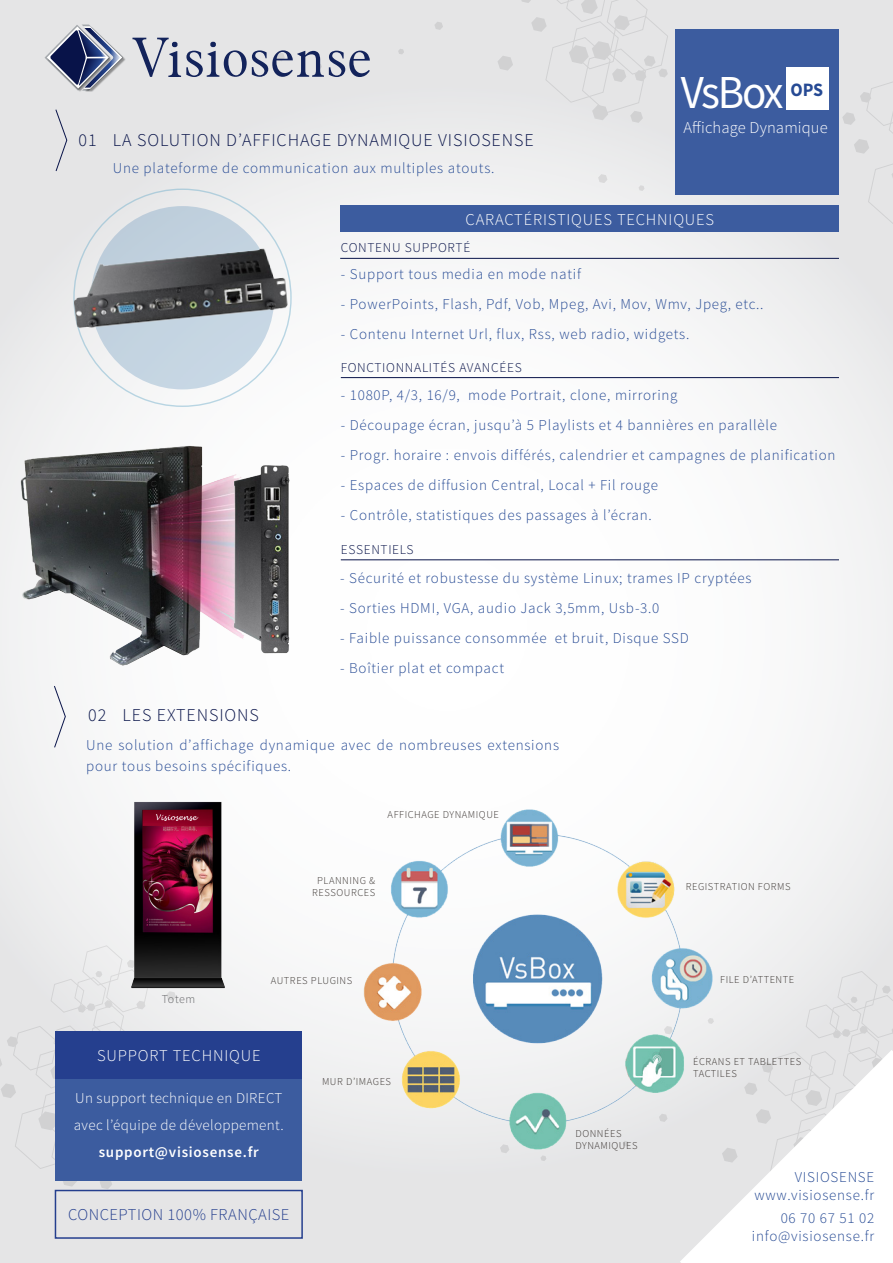
<style>
.page{position:relative;width:893px;height:1263px;background:#fff}
.page>*{position:absolute;margin:0;border:0;box-sizing:border-box;transform-origin:0 0}
.t1{font:47.25px "Source Sans Pro";letter-spacing:-.055em;color:#fff;scale:.95 1}
.t2{font:700 18.9px "Source Sans Pro";color:#264a94;scale:.95 1}
.t3{font:300 18px "Source Sans Pro";letter-spacing:.05em;color:#081349}
.Style_de_paragraphe{font:300 16.5px "Source Sans Pro";letter-spacing:.05em;color:#fff}
.Style_de_paragraphe-2{font:300 16.5px "Source Sans Pro";letter-spacing:.03em;color:#253f8e}
.Style_de_paragraphe-3{font:300 16.5px "Source Sans Pro";letter-spacing:.01em;color:#fff}
.t4{font:300 15px/21px "Source Sans Pro";letter-spacing:.05em;color:#264a94}
.Style_de_paragraphe-4{font:300 15px "Source Sans Pro";letter-spacing:.02em;color:#fff}
.Style_de_paragraphe-5{font:600 15px "Source Sans Pro";letter-spacing:.05em;color:#fff}
.t5{font:300 13.5px "Source Sans Pro";letter-spacing:.05em;color:#081349}
.t6{font:300 12px "Source Sans Pro";letter-spacing:.045em;color:#616265}
.Style_de_paragraphe-6{font:300 10.5px "Source Sans Pro";letter-spacing:.05em;color:#3b3532}
</style>
<div class="page">
<img style="left:0;top:632px;width:680px;height:631px">
<img style="left:0;top:0;width:684px;height:632px">
<svg style="left:497px;top:56px;width:16px;height:15px"></svg>
<svg style="left:398px;top:49px;width:6px;height:5px"></svg>
<svg style="left:434px;top:22px;width:9px;height:8px"></svg>
<svg style="left:520px;top:0;width:148px;height:123px;background:#e2e2e3"></svg>
<svg style="left:744px;top:971px;width:149px;height:79px;background:#e6e6e7"></svg>
<svg style="left:842px;top:81px;width:51px;height:144px;background:#e3e3e4"></svg>
<svg style="left:638px;top:185px;width:6px;height:6px"></svg>
<svg style="left:598px;top:174px;width:9px;height:9px"></svg>
<svg style="left:166px;top:994px;width:10px;height:7px"></svg>
<svg style="left:0;top:945px;width:156px;height:244px;background:#e4e4e6"></svg>
<div style="left:55px;top:1079px;width:247px;height:101px;background:#3c5c9f"></div>
<svg style="left:55px;top:109px;width:13px;height:63px"></svg>
<svg style="left:53px;top:685px;width:13px;height:63px"></svg>
<div style="left:55px;top:1031px;width:247px;height:48px;background:#253f8e"></div>
<div style="left:55px;top:1190px;width:248px;height:49px;border:2px solid #253f8e"></div>
<svg style="left:680px;top:1050px;width:213px;height:213px"></svg>
<div style="left:675px;top:29px;width:164px;height:166px;background:#3c5c9f"></div>
<div style="left:91px;top:206px;width:183px;height:183px;background:#c4d4e2;border-radius:50%"></div>
<img style="left:37px;top:17px;width:37px;height:75px">
<img style="left:74px;top:16px;width:58px;height:76px">
<img style="left:83px;top:26px;width:43px;height:66px">
<svg style="left:47px;top:26px;width:75px;height:63px;background:#888fa7"></svg>
<svg style="left:132px;top:38px;width:238px;height:39px;background:#b5b9c6"></svg>
<img style="left:345px;top:789px;width:383px;height:382px">
<img style="left:132px;top:799px;width:95px;height:195px">
<div style="left:786px;top:68px;width:42px;height:42px;background:#fff"></div>
<div style="left:341px;top:205px;width:498px;height:27px;background:#3c5c9f"></div>
<hr style="left:340px;top:258px;width:499px;height:1px;background:#081349">
<hr style="left:341px;top:377px;width:498px;height:1px;background:#081349">
<hr style="left:341px;top:559px;width:498px;height:1px;background:#081349">
<img style="left:61px;top:240px;width:235px;height:99px">
<img style="left:13px;top:442px;width:283px;height:231px">
<p class="t3" style="left:79px;top:130px;width:20px">01</p>
<p class="t3" style="left:113px;top:130px;width:422px">LA SOLUTION D’AFFICHAGE DYNAMIQUE VISIOSENSE</p>
<p class="t4" style="left:113px;top:157px;width:383px">Une plateforme de communication aux multiples atouts.</p>
<p class="t1" style="left:681px;top:63px;width:110px">VsBox</p>
<p class="t2" style="left:790px;top:77px;width:36px">OPS</p>
<p class="Style_de_paragraphe-3" style="left:684px;top:117px;width:146px">Affichage Dynamique</p>
<p class="Style_de_paragraphe" style="left:466px;top:209px;width:250px">CARACTÉRISTIQUES TECHNIQUES</p>
<p class="t5" style="left:341px;top:239px;width:131px">CONTENU SUPPORTÉ</p>
<p class="t4" style="left:341px;top:264px;width:242px">- Support tous media en mode natif</p>
<p class="t4" style="left:341px;top:294px;width:424px">- PowerPoints, Flash, Pdf, Vob, Mpeg, Avi, Mov, Wmv, Jpeg, etc..</p>
<p class="t4" style="left:341px;top:324px;width:350px">- Contenu Internet Url, flux, Rss, web radio, widgets.</p>
<p class="t5" style="left:341px;top:359px;width:182px">FONCTIONNALITÉS AVANCÉES</p>
<p class="t4" style="left:341px;top:385px;width:338px">- 1080P, 4/3, 16/9, mode Portrait, clone, mirroring</p>
<p class="t4" style="left:341px;top:415px;width:438px">- Découpage écran, jusqu’à 5 Playlists et 4 bannières en parallèle</p>
<p class="t4" style="left:341px;top:445px;width:496px">- Progr. horaire : envois différés, calendrier et campagnes de planification</p>
<p class="t4" style="left:341px;top:475px;width:319px">- Espaces de diffusion Central, Local + Fil rouge</p>
<p class="t4" style="left:341px;top:505px;width:312px">- Contrôle, statistiques des passages à l’écran.</p>
<p class="t5" style="left:341px;top:541px;width:74px">ESSENTIELS</p>
<p class="t3" style="left:88px;top:704px;width:20px">02</p>
<p class="t3" style="left:123px;top:704px;width:138px">LES EXTENSIONS</p>
<p class="t4" style="left:340px;top:567px;width:413px">- Sécurité et robustesse du système Linux; trames IP cryptées</p>
<p class="t4" style="left:340px;top:597px;width:321px">- Sorties HDMI, VGA, audio Jack 3,5mm, Usb-3.0</p>
<p class="t4" style="left:340px;top:627px;width:350px">- Faible puissance consommée et bruit, Disque SSD</p>
<p class="t4" style="left:340px;top:657px;width:165px">- Boîtier plat et compact</p>
<p class="t4" style="left:86px;top:735px;width:474px">Une solution d’affichage dynamique avec de nombreuses extensions pour tous besoins spécifiques.</p>
<p class="Style_de_paragraphe-6" style="left:388px;top:808px;width:113px">AFFICHAGE DYNAMIQUE</p>
<p class="Style_de_paragraphe-6" style="left:317px;top:874px;width:60px">PLANNING &amp;</p>
<p class="Style_de_paragraphe-6" style="left:312px;top:887px;width:65px">RESSOURCES</p>
<p class="t6" style="left:162px;top:992px;width:35px">Totem</p>
<p class="Style_de_paragraphe-6" style="left:271px;top:974px;width:83px">AUTRES PLUGINS</p>
<p class="Style_de_paragraphe" style="left:97px;top:1046px;width:165px">SUPPORT TECHNIQUE</p>
<p class="Style_de_paragraphe-6" style="left:322px;top:1075px;width:71px">MUR D’IMAGES</p>
<p class="Style_de_paragraphe-4" style="left:75px;top:1089px;width:209px">Un support technique en DIRECT</p>
<p class="Style_de_paragraphe-4" style="left:74px;top:1116px;width:211px">avec l’équipe de développement.</p>
<p class="Style_de_paragraphe-5" style="left:99px;top:1142px;width:162px">support@visiosense.fr</p>
<p class="Style_de_paragraphe-2" style="left:68px;top:1205px;width:223px">CONCEPTION 100% FRANÇAISE</p>
<p class="Style_de_paragraphe-6" style="left:575px;top:1127px;width:47px">DONNÉES</p>
<p class="Style_de_paragraphe-6" style="left:575px;top:1139px;width:64px">DYNAMIQUES</p>
<p class="Style_de_paragraphe-6" style="left:686px;top:880px;width:106px">REGISTRATION FORMS</p>
<p class="Style_de_paragraphe-6" style="left:720px;top:973px;width:76px">FILE D’ATTENTE</p>
<p class="Style_de_paragraphe-6" style="left:693px;top:1055px;width:110px">ÉCRANS ET TABLETTES</p>
<p class="Style_de_paragraphe-6" style="left:693px;top:1067px;width:45px">TACTILES</p>
<p class="t4" style="left:795px;top:1167px;width:81px">VISIOSENSE</p>
<p class="t4" style="left:755px;top:1185px;width:121px">www.visiosense.fr</p>
<p class="t4" style="left:781px;top:1207px;width:95px">06 70 67 51 02</p>
<p class="t4" style="left:752px;top:1225px;width:124px">info@visiosense.fr</p>
</div>
